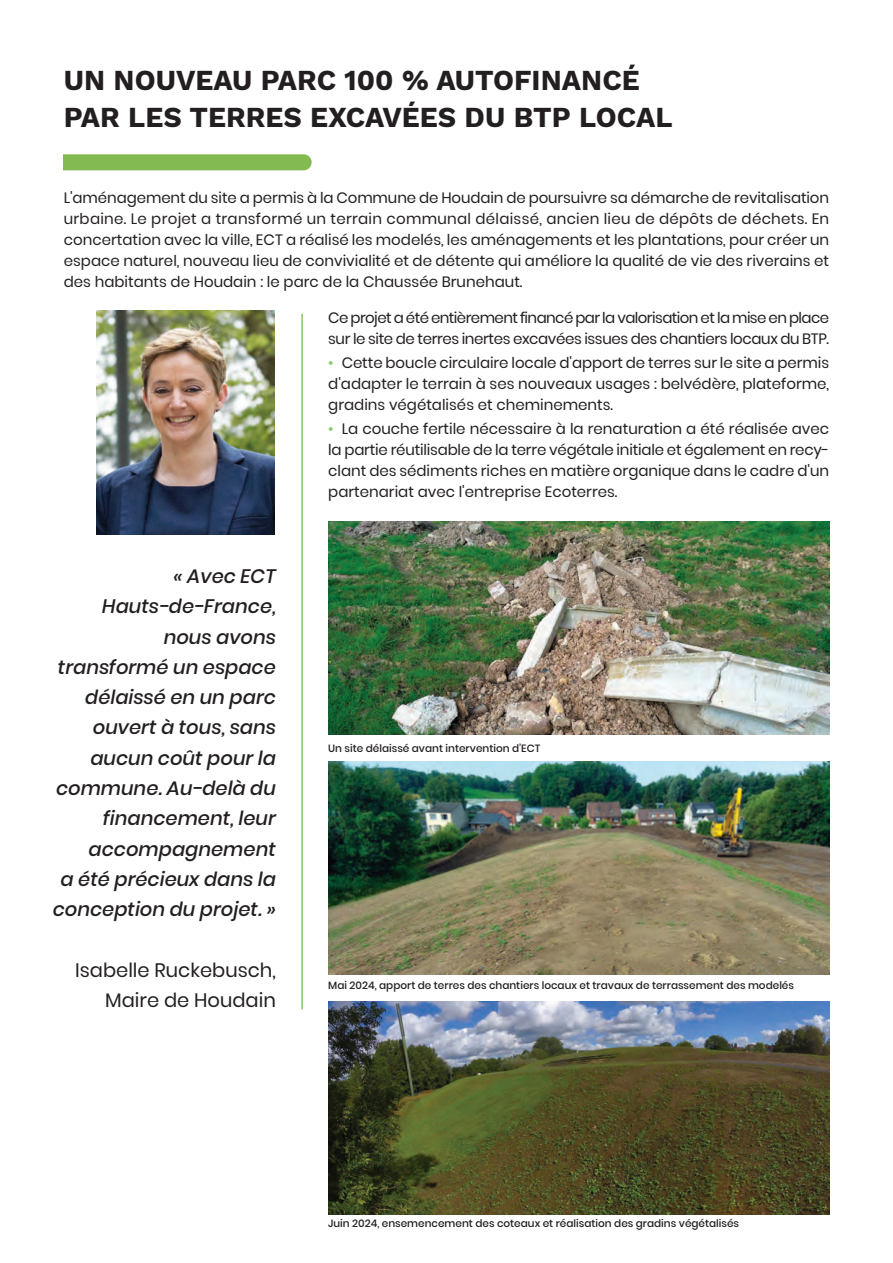
<style>
.page{position:relative;width:893px;height:1263px;background:#fff}
.page>*{position:absolute;margin:0;border:0;box-sizing:border-box;transform-origin:0 0}
.t1{font:700 28.5px "Work Sans";color:#231f20}
.t2{font:italic 500 19.5px/30.3px "Poppins";color:#231f20;text-align:right}
.t3{font:19.5px "Poppins";color:#231f20}
.t4{font:15px/21px "Poppins";color:#231f20;text-align:justify}
.t5{font:15px/21px "Poppins";letter-spacing:-.03em;color:#231f20}
.t6{font:500 10.5px "Poppins";color:#231f20}
.s1{color:#87c765}
</style>
<div class="page">
<svg style="left:64px;top:154px;width:248px;height:16px;background:#86bb56"></svg>
<img style="left:96px;top:311px;width:178px;height:223px">
<img style="left:328px;top:1002px;width:501px;height:212px">
<img style="left:328px;top:522px;width:501px;height:212px">
<img style="left:328px;top:762px;width:501px;height:212px">
<hr style="left:301px;top:314px;width:2px;height:695px;background:#87c765">
<p class="t1" style="left:64px;top:64px;width:577px">UN NOUVEAU PARC 100 % AUTOFINANCÉ</p>
<p class="t1" style="left:64px;top:100px;width:610px">PAR LES TERRES EXCAVÉES DU BTP LOCAL</p>
<p class="t4" style="left:64px;top:187px;width:767px">L'aménagement du site a permis à la Commune de Houdain de poursuivre sa démarche de revitalisation urbaine. Le projet a transformé un terrain communal délaissé, ancien lieu de dépôts de déchets. En concertation avec la ville, ECT a réalisé les modelés, les aménagements et les plantations, pour créer un espace naturel, nouveau lieu de convivialité et de détente qui améliore la qualité de vie des riverains et des habitants de Houdain : le parc de la Chaussée Brunehaut.</p>
<p class="t2" style="left:173px;top:561px;width:104px">« Avec ECT</p>
<p class="t2" style="left:102px;top:591px;width:175px">Hauts-de-France,</p>
<p class="t2" style="left:164px;top:621px;width:114px">nous avons</p>
<p class="t2" style="left:58px;top:652px;width:220px">transformé un espace délaissé en un parc</p>
<p class="t2" style="left:56px;top:712px;width:221px">ouvert à tous, sans aucun coût pour la commune. Au-delà du</p>
<p class="t2" style="left:103px;top:803px;width:174px">financement, leur</p>
<p class="t2" style="left:89px;top:834px;width:189px">accompagnement</p>
<p class="t2" style="left:53px;top:864px;width:225px;text-align:center">a été précieux dans la conception du projet. »</p>
<p class="t3" style="left:75px;top:956px;width:202px">Isabelle Ruckebusch,</p>
<p class="t3" style="left:105px;top:987px;width:172px">Maire de Houdain</p>
<p class="t5" style="left:328px;top:307px;width:502px">Ce projet a été entièrement financé par la valorisation et la mise en place sur le site de terres inertes excavées issues des chantiers locaux du BTP.</p>
<p class="t4" style="left:328px;top:352px;width:502px"><span class="s1">•</span> Cette boucle circulaire locale d'apport de terres sur le site a permis d'adapter le terrain à ses nouveaux usages : belvédère, plateforme, gradins végétalisés et cheminements.</p>
<p class="t4" style="left:328px;top:418px;width:503px"><span class="s1">•</span> La couche fertile nécessaire à la renaturation a été réalisée avec la partie réutilisable de la terre végétale initiale et également en recy&shy;clant des sédiments riches en matière organique dans le cadre d'un partenariat avec l'entreprise Ecoterres.</p>
<p class="t6" style="left:328px;top:741px;width:214px">Un site délaissé avant intervention d’ECT</p>
<p class="t6" style="left:328px;top:978px;width:467px">Mai 2024, apport de terres des chantiers locaux et travaux de terrassement des modelés</p>
<p class="t6" style="left:328px;top:1215px;width:412px">Juin 2024, ensemencement des coteaux et réalisation des gradins végétalisés</p>
</div>
